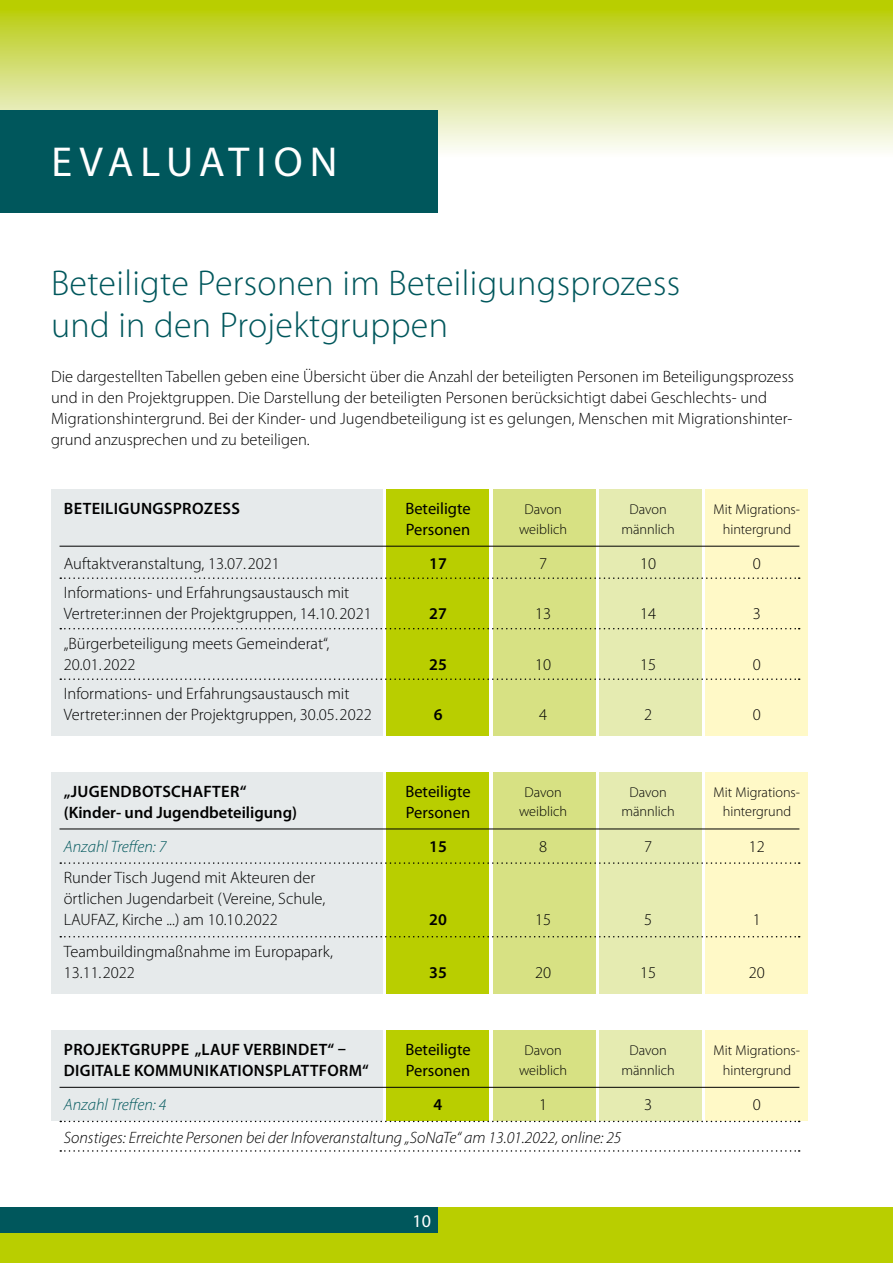
<style>
.page{position:relative;width:893px;height:1263px;background:#fff}
.page>*{position:absolute;margin:0;border:0;box-sizing:border-box;transform-origin:0 0}
.t1{font:42px "Myriad Pro";letter-spacing:.155em;color:#fff}
.t2{font:300 36px/42px "Myriad Pro";letter-spacing:.01em;color:#00575c}
.t3{font:18px "Myriad Pro";color:#fff}
.t4{font:300 16.5px/21px "Myriad Pro";color:#000}
.t5{font:600 16.5px "Myriad Pro";color:#000}
.t6{font:italic 300 16.5px "Myriad Pro";color:#000}
.t7{font:16.5px "Myriad Pro";color:#000}
.t8{font:italic 300 16.5px "Myriad Pro";color:#00575c}
.t9{font:300 14.25px "Myriad Pro";color:#000}
</style>
<div class="page">
<div style="left:51px;top:489px;width:332px;height:247px;background:#e6eaeb"></div>
<div style="left:706px;top:489px;width:102px;height:247px;background:#fff9c7"></div>
<div style="left:600px;top:489px;width:102px;height:247px;background:#e5ebb1"></div>
<div style="left:493px;top:489px;width:102px;height:247px;background:#d7e183"></div>
<div style="left:387px;top:489px;width:102px;height:247px;background:#b9ce00"></div>
<div style="left:0;top:0;width:893px;height:36px;background:#b9ce00"></div>
<svg style="left:0;top:13px;width:893px;height:138px;background:#d5e07c"></svg>
<div style="left:0;top:111px;width:438px;height:102px;background:#00575c"></div>
<hr style="left:60px;top:546px;width:739px;height:1px;background:#000">
<svg style="left:60px;top:577px;width:740px;height:2px"></svg>
<svg style="left:60px;top:628px;width:740px;height:1px"></svg>
<svg style="left:60px;top:678px;width:740px;height:2px"></svg>
<div style="left:51px;top:772px;width:332px;height:221px;background:#e6eaeb"></div>
<div style="left:706px;top:772px;width:102px;height:221px;background:#fff9c7"></div>
<div style="left:600px;top:772px;width:102px;height:221px;background:#e5ebb1"></div>
<div style="left:493px;top:772px;width:102px;height:221px;background:#d7e183"></div>
<div style="left:387px;top:772px;width:102px;height:221px;background:#b9ce00"></div>
<hr style="left:60px;top:828px;width:739px;height:1px;background:#000">
<svg style="left:60px;top:862px;width:740px;height:2px"></svg>
<svg style="left:60px;top:936px;width:740px;height:1px"></svg>
<div style="left:0;top:1208px;width:893px;height:55px;background:#b9ce00"></div>
<div style="left:0;top:1208px;width:438px;height:25px;background:#00575c"></div>
<div style="left:51px;top:1030px;width:332px;height:91px;background:#e6eaeb"></div>
<div style="left:706px;top:1030px;width:102px;height:91px;background:#fff9c7"></div>
<div style="left:600px;top:1030px;width:102px;height:91px;background:#e5ebb1"></div>
<div style="left:493px;top:1030px;width:102px;height:91px;background:#d7e183"></div>
<div style="left:387px;top:1030px;width:102px;height:91px;background:#b9ce00"></div>
<hr style="left:60px;top:1087px;width:739px;height:1px;background:#000">
<svg style="left:60px;top:1121px;width:740px;height:1px"></svg>
<svg style="left:60px;top:1150px;width:740px;height:2px"></svg>
<h1 class="t1" style="left:51px;top:136px;width:288px">E VAluation</h1>
<h2 class="t2" style="left:51px;top:262px;width:631px">Beteiligte Personen im Beteiligungsprozess und in den Projektgruppen</h2>
<p class="t4" style="left:51px;top:367px;width:744px">Die dargestellten Tabellen geben eine Übersicht über die Anzahl der beteiligten Personen im Beteiligungsprozess und in den Projektgruppen. Die Darstellung der beteiligten Personen berücksichtigt dabei Geschlechts- und Migrationshintergrund. Bei der Kinder- und Jugendbeteiligung ist es gelungen, Menschen mit Migrationshinter&shy;grund anzusprechen und zu beteiligen.</p>
<p class="t5" style="left:64px;top:498px;width:19px">BETEILIGU</p>
<p class="t5" style="left:141px;top:498px;width:23px">NGSPR</p>
<p class="t5" style="left:192px;top:498px;width:22px">OZESS</p>
<p class="t7" style="left:405px;top:498px;width:67px">Beteiligte</p>
<p class="t9" style="left:524px;top:502px;width:39px">Davon</p>
<p class="t9" style="left:629px;top:502px;width:39px">Davon</p>
<p class="t9" style="left:714px;top:502px;width:88px">Mit Migrations-</p>
<p class="t7" style="left:406px;top:519px;width:66px">Personen</p>
<p class="t9" style="left:519px;top:521px;width:49px">weiblich</p>
<p class="t9" style="left:621px;top:521px;width:55px">männlich</p>
<p class="t9" style="left:723px;top:521px;width:70px">hintergrund</p>
<p class="t4" style="left:64px;top:553px;width:218px">Auftaktveranstaltung, 13.07.2021</p>
<p class="t5" style="left:429px;top:553px;width:19px">17</p>
<p class="t4" style="left:539px;top:553px;width:10px">7</p>
<p class="t4" style="left:640px;top:553px;width:18px">10</p>
<p class="t4" style="left:753px;top:553px;width:10px">0</p>
<p class="t4" style="left:64px;top:583px;width:309px">Informations- und Erfahrungsaustausch mit<br>Vertreter:innen der Projektgruppen, 14.10.2021</p>
<p class="t5" style="left:429px;top:603px;width:19px">27</p>
<p class="t4" style="left:535px;top:604px;width:18px">13</p>
<p class="t4" style="left:640px;top:604px;width:18px">14</p>
<p class="t4" style="left:753px;top:604px;width:10px">3</p>
<p class="t4" style="left:64px;top:633px;width:267px">„Bürgerbeteiligung meets Gemeinderat“,<br>20.01.2022</p>
<p class="t4" style="left:64px;top:684px;width:309px">Informations- und Erfahrungsaustausch mit<br>Vertreter:innen der Projektgruppen, 30.05.2022</p>
<p class="t5" style="left:429px;top:654px;width:19px">25</p>
<p class="t4" style="left:535px;top:654px;width:18px">10</p>
<p class="t4" style="left:640px;top:654px;width:18px">15</p>
<p class="t4" style="left:753px;top:654px;width:10px">0</p>
<p class="t5" style="left:434px;top:704px;width:10px">6</p>
<p class="t4" style="left:539px;top:705px;width:10px">4</p>
<p class="t4" style="left:644px;top:705px;width:10px">2</p>
<p class="t4" style="left:753px;top:705px;width:10px">0</p>
<p class="t5" style="left:64px;top:781px;width:25px">„JUGE</p>
<p class="t5" style="left:109px;top:781px;width:55px">NDBOTSCHAFTER</p>
<p class="t5" style="left:240px;top:781px;width:8px">“</p>
<p class="t7" style="left:405px;top:781px;width:67px">Beteiligte</p>
<p class="t9" style="left:524px;top:784px;width:39px">Davon</p>
<p class="t9" style="left:629px;top:784px;width:39px">Davon</p>
<p class="t9" style="left:714px;top:784px;width:88px">Mit Migrations-</p>
<p class="t5" style="left:64px;top:802px;width:235px">(KINDER- UND JUGENDBETEILIGUNG)</p>
<p class="t7" style="left:406px;top:802px;width:66px">Personen</p>
<p class="t9" style="left:519px;top:804px;width:49px">weiblich</p>
<p class="t9" style="left:621px;top:804px;width:55px">männlich</p>
<p class="t9" style="left:723px;top:804px;width:70px">hintergrund</p>
<p class="t8" style="left:64px;top:837px;width:104px">Anzahl Treffen: 7</p>
<p class="t5" style="left:429px;top:836px;width:19px">15</p>
<p class="t4" style="left:539px;top:836px;width:10px">8</p>
<p class="t4" style="left:644px;top:836px;width:10px">7</p>
<p class="t4" style="left:749px;top:836px;width:18px">12</p>
<p class="t4" style="left:64px;top:868px;width:263px">Runder Tisch Jugend mit Akteuren der örtlichen Jugendarbeit (Vereine, Schule,<br>LAUFAZ, Kirche ...) am 10.10.2022</p>
<p class="t5" style="left:429px;top:909px;width:19px">20</p>
<p class="t4" style="left:535px;top:910px;width:18px">15</p>
<p class="t4" style="left:644px;top:910px;width:10px">5</p>
<p class="t4" style="left:753px;top:910px;width:10px">1</p>
<p class="t4" style="left:64px;top:941px;width:271px">Teambuildingmaßnahme im Europapark,<br>13.11.2022</p>
<p class="t5" style="left:429px;top:962px;width:19px">35</p>
<p class="t4" style="left:535px;top:962px;width:18px">20</p>
<p class="t4" style="left:640px;top:962px;width:18px">15</p>
<p class="t4" style="left:749px;top:962px;width:18px">20</p>
<p class="t5" style="left:64px;top:1039px;width:42px">PROJEKTGRUPPE</p>
<p class="t5" style="left:195px;top:1039px;width:27px">„LAUF</p>
<p class="t5" style="left:243px;top:1039px;width:10px">VERBI</p>
<p class="t5" style="left:287px;top:1039px;width:61px">NDET“ –</p>
<p class="t7" style="left:405px;top:1039px;width:67px">Beteiligte</p>
<p class="t9" style="left:524px;top:1043px;width:39px">Davon</p>
<p class="t9" style="left:629px;top:1043px;width:39px">Davon</p>
<p class="t9" style="left:714px;top:1043px;width:88px">Mit Migrations-</p>
<p class="t5" style="left:64px;top:1060px;width:20px">DIGITALE</p>
<p class="t5" style="left:134px;top:1060px;width:35px">KOMMU</p>
<p class="t5" style="left:194px;top:1060px;width:20px">NIKATI</p>
<p class="t5" style="left:242px;top:1060px;width:33px">ONSPLATTF</p>
<p class="t5" style="left:327px;top:1060px;width:43px">ORM“</p>
<p class="t7" style="left:406px;top:1060px;width:66px">Personen</p>
<p class="t9" style="left:519px;top:1062px;width:49px">weiblich</p>
<p class="t9" style="left:621px;top:1062px;width:55px">männlich</p>
<p class="t9" style="left:723px;top:1062px;width:70px">hintergrund</p>
<p class="t8" style="left:64px;top:1096px;width:104px">Anzahl Treffen: 4</p>
<p class="t5" style="left:434px;top:1094px;width:10px">4</p>
<p class="t4" style="left:539px;top:1094px;width:10px">1</p>
<p class="t4" style="left:644px;top:1094px;width:10px">3</p>
<p class="t4" style="left:753px;top:1094px;width:10px">0</p>
<p class="t6" style="left:64px;top:1128px;width:559px">Sonstiges: Erreichte Personen bei der Infoveranstaltung „SoNaTe“ am 13.01.2022, online: 25</p>
<p class="t3" style="left:412px;top:1210px;width:20px">10</p>
</div>
